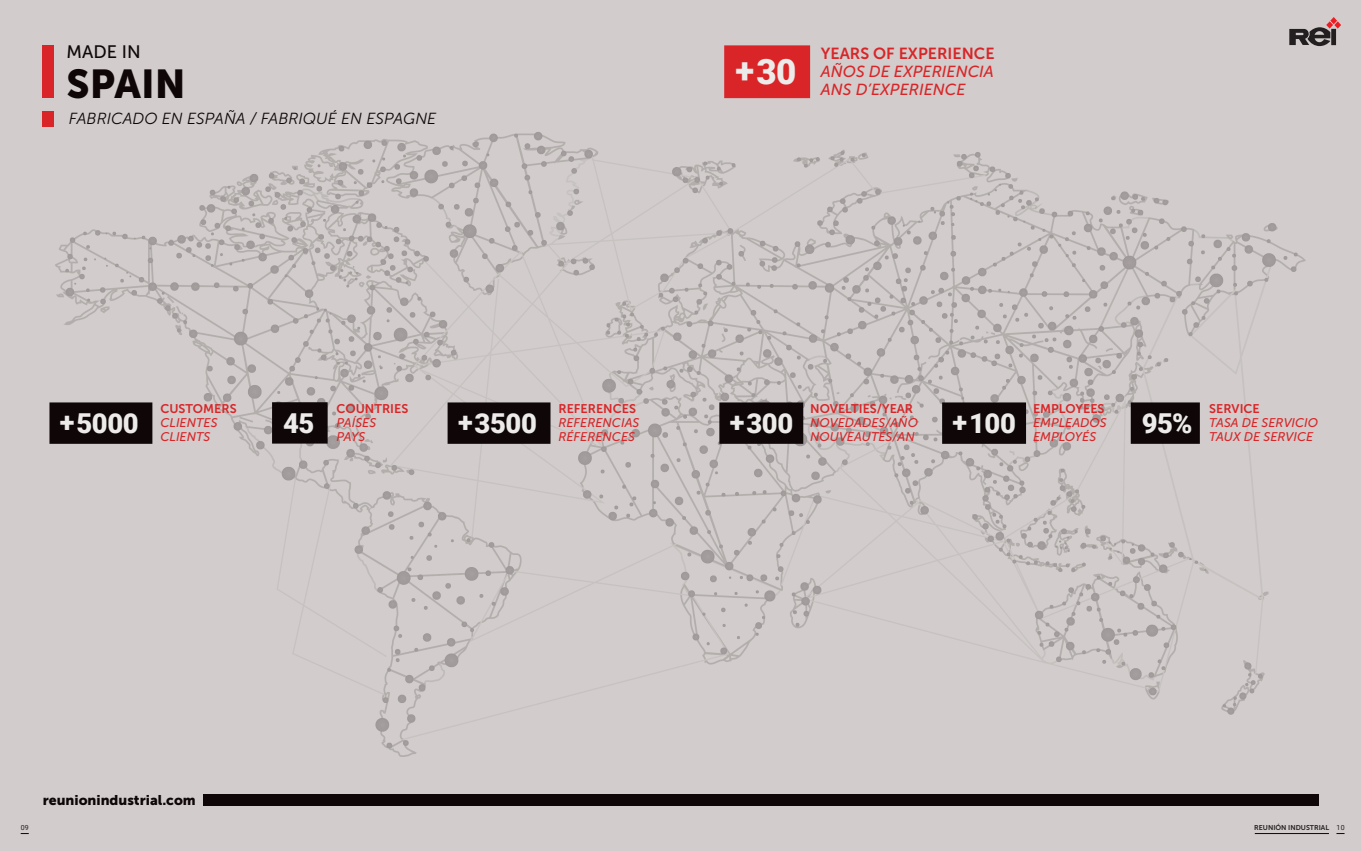
<style>
.page{position:relative;width:1361px;height:851px;background:#fff}
.page>*{position:absolute;margin:0;border:0;box-sizing:border-box;transform-origin:0 0}
.t1{font:40px "Museo Sans 900";color:#0e0607}
.t2{font:900 35px "Roboto";color:#ecebe9}
.t3{font:900 27.4px "Roboto";letter-spacing:-.015em;color:#ecebe9}
.t4{font:18px "Museo Sans 500";color:#0e0607}
.t5{font:italic 16px "Museo Sans 300";color:#0e0607}
.t6{font:italic 16px/18px "Museo Sans 500";color:#d92528}
.t7{font:16px "Museo Sans 700";color:#d92528}
.t8{font:14px "Museo Sans 900";color:#0e0607}
.t9{font:italic 12.5px/14.1px "Museo Sans 500";color:#d92528}
.t10{font:12.5px "Museo Sans 700";color:#d92528}
.t11{font:7px "Museo Sans 700";color:#231f20}
.t12{font:7px "Roboto";color:#231f20}
.s1{font-family:"Roboto"}
</style>
<div class="page">
<img style="left:0;top:0;width:1361px;height:850px">
<div style="left:724px;top:45px;width:86px;height:53px;background:#d92528"></div>
<div style="left:49px;top:402px;width:103px;height:42px;background:#0e0607;border:5px solid #0e0607"></div>
<div style="left:447px;top:402px;width:103px;height:42px;background:#0e0607;border:5px solid #0e0607"></div>
<div style="left:272px;top:402px;width:56px;height:41px;background:#0e0607;border:5px solid #0e0607"></div>
<div style="left:43px;top:45px;width:11px;height:53px;background:#d92528"></div>
<div style="left:719px;top:402px;width:84px;height:42px;background:#0e0607;border:5px solid #0e0607"></div>
<div style="left:942px;top:402px;width:84px;height:42px;background:#0e0607;border:5px solid #0e0607"></div>
<div style="left:1130px;top:402px;width:70px;height:42px;background:#0e0607;border:5px solid #0e0607"></div>
<div style="left:204px;top:794px;width:1115px;height:11px;background:#0e0607"></div>
<hr style="left:1254px;top:833px;width:75px;height:1px;background:#0e0607">
<svg style="left:1289px;top:17px;width:52px;height:29px;background:#8e7f7f"></svg>
<div style="left:43px;top:111px;width:11px;height:15px;background:#d92528"></div>
<h3 class="t4" style="left:67px;top:42px;width:76px">MADE IN</h3>
<h1 class="t1" style="left:67px;top:62px;width:120px">SPAIN</h1>
<p class="t5" style="left:69px;top:110px;width:369px">FABRICADO EN ESPAÑA / FABRIQUÉ EN ESPAGNE</p>
<h2 class="t2" style="left:735px;top:52px;width:63px">+30</h2>
<p class="t7" style="left:821px;top:44px;width:175px">YEARS OF EXPERIENCE</p>
<p class="t6" style="left:821px;top:62px;width:175px">AÑOS DE EXPERIENCIA<br>ANS D’EXPERIENCE</p>
<p class="t10" style="left:160px;top:402px;width:78px">CUSTOMERS</p>
<p class="t9" style="left:160px;top:416px;width:59px">CLIENTES<br>CLIENTS</p>
<p class="t10" style="left:336px;top:402px;width:73px">COUNTRIES</p>
<p class="t9" style="left:336px;top:416px;width:41px">PAÍSES<br>PAYS</p>
<h3 class="t3" style="left:60px;top:407px;width:80px">+5000</h3>
<h3 class="t3" style="left:283px;top:407px;width:33px">45</h3>
<h3 class="t3" style="left:458px;top:407px;width:80px">+3500</h3>
<p class="t10" style="left:558px;top:402px;width:79px">REFERENCES</p>
<p class="t9" style="left:558px;top:416px;width:82px">REFERENCIAS<br>RÉFERENCES</p>
<p class="t10" style="left:810px;top:402px;width:104px">NOVELTIES/YEAR</p>
<p class="t9" style="left:810px;top:416px;width:109px">NOVEDADES/AÑO<br>NOUVEAUTÉS/AN</p>
<p class="t10" style="left:1033px;top:402px;width:73px">EMPLOYEES</p>
<p class="t9" style="left:1033px;top:416px;width:75px">EMPLEADOS<br>EMPLOYÉS</p>
<h3 class="t3" style="left:730px;top:407px;width:65px">+300</h3>
<h3 class="t3" style="left:952px;top:407px;width:65px">+100</h3>
<h3 class="t3" style="left:1141px;top:407px;width:52px">95%</h3>
<p class="t10" style="left:1209px;top:402px;width:52px">SERVICE</p>
<p class="t9" style="left:1209px;top:416px;width:110px">TASA DE SERVICIO<br>TAUX DE SERVICE</p>
<p class="t12" style="left:21px;top:823px;width:10px">09</p>
<p class="t8" style="left:43px;top:791px;width:154px">reunionindustrial.com</p>
<p class="t11" style="left:1254px;top:823px;width:92px">REUNIÓN INDUSTRIAL <span class="s1">10</span></p>
</div>
